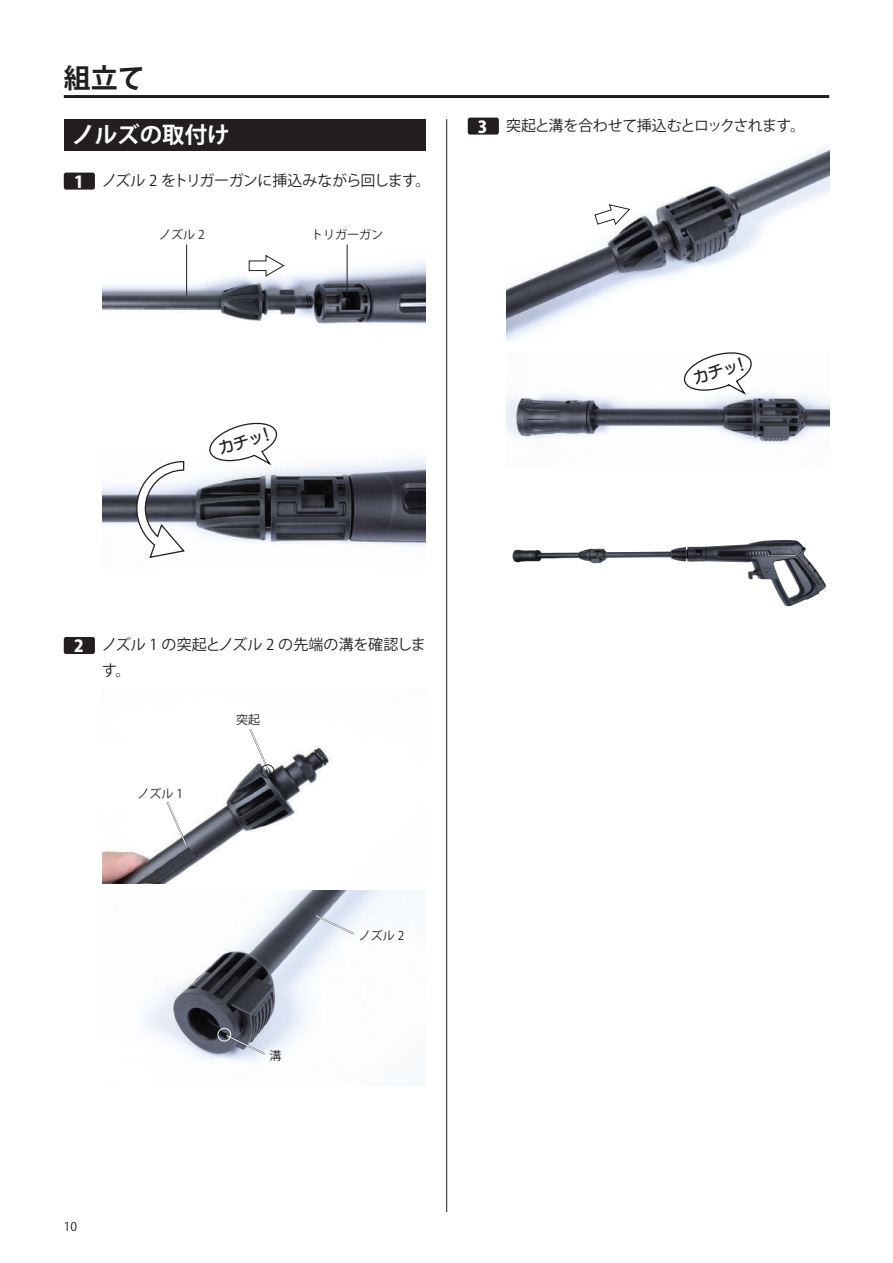
<style>
.page{position:relative;width:893px;height:1263px;background:#fff}
.page>*{position:absolute;margin:0;border:0;box-sizing:border-box;transform-origin:0 0}
.t1{font:700 27px "Koz Go Pro";color:#231f20}
.t2{font:700 22.5px "Koz Go Pro";color:#fff}
.t3{font:15.45px "UD Marugo Large Pr 6 N DB";color:#231f20}
.t4{font:15px "Koz Go Pr 6 N";letter-spacing:-.04em;color:#231f20}
.t5{font:15px/26px "Koz Go Pr 6 N";letter-spacing:.005em;color:#231f20}
.t6{font:12px "Koz Go Pr 6 N";color:#231f20}
.t7{font:12px "Koz Go Pro";color:#231f20}
.s1{font-family:"Koz Go Pro";font-weight:800;font-size:16.5px;color:#fff}
</style>
<div class="page">
<hr style="left:446px;top:119px;width:1px;height:1093px;background:#231f20">
<hr style="left:64px;top:95px;width:765px;height:3px;background:#231f20">
<div style="left:64px;top:119px;width:361px;height:31px;background:#231f20"></div>
<div style="left:64px;top:173px;width:31px;height:17px;background:#231f20;border-radius:2px"></div>
<img style="left:102px;top:250px;width:323px;height:74px">
<svg style="left:248px;top:255px;width:37px;height:22px"></svg>
<hr style="left:347px;top:244px;width:1px;height:51px;background:#231f20">
<hr style="left:186px;top:244px;width:1px;height:51px;background:#231f20">
<img style="left:102px;top:457px;width:323px;height:90px">
<svg style="left:136px;top:460px;width:50px;height:98px"></svg>
<svg style="left:208px;top:422px;width:79px;height:45px"></svg>
<div style="left:64px;top:637px;width:31px;height:17px;background:#231f20;border-radius:2px"></div>
<img style="left:102px;top:745px;width:230px;height:138px">
<svg style="left:248px;top:728px;width:23px;height:46px"></svg>
<svg style="left:165px;top:800px;width:23px;height:47px"></svg>
<div style="left:261px;top:765px;width:13px;height:13px;border:1px solid #231f20;border-radius:50%"></div>
<img style="left:144px;top:890px;width:281px;height:196px">
<svg style="left:314px;top:914px;width:42px;height:22px"></svg>
<svg style="left:225px;top:1033px;width:42px;height:23px"></svg>
<div style="left:218px;top:1028px;width:13px;height:13px;border:1px solid #fff;border-radius:50%"></div>
<div style="left:468px;top:118px;width:31px;height:17px;background:#231f20;border-radius:2px"></div>
<img style="left:506px;top:146px;width:323px;height:194px">
<svg style="left:594px;top:204px;width:37px;height:22px"></svg>
<img style="left:506px;top:393px;width:323px;height:51px">
<svg style="left:682px;top:352px;width:75px;height:45px"></svg>
<img style="left:512px;top:540px;width:269px;height:23px">
<h1 class="t1" style="left:64px;top:60px;width:82px">組立て</h1>
<h2 class="t2" style="left:72px;top:121px;width:159px">ノルズの取付け</h2>
<p class="t4" style="left:74px;top:172px;width:358px"><span class="s1">1</span> ノズル 2 をトリガーガンに挿込みながら回します。</p>
<p class="t6" style="left:159px;top:228px;width:47px">ノズル 2</p>
<p class="t6" style="left:311px;top:228px;width:73px">トリガーガン</p>
<p class="t3" style="left:216px;top:440px;width:59px;rotate:-17deg">カチッ！</p>
<p class="t4" style="left:478px;top:117px;width:328px"><span class="s1">3</span> 突起と溝を合わせて挿込むとロックされます。</p>
<p class="t3" style="left:691px;top:370px;width:59px;rotate:-17deg">カチッ！</p>
<p class="t5" style="left:102px;top:632px;width:325px;text-indent:-28px"><span class="s1">2</span> ノズル 1 の突起とノズル 2 の先端の溝を確認します。</p>
<p class="t6" style="left:236px;top:713px;width:25px">突起</p>
<p class="t6" style="left:137px;top:786px;width:47px">ノズル 1</p>
<p class="t7" style="left:64px;top:1219px;width:15px">10</p>
<p class="t6" style="left:270px;top:1049px;width:13px">溝</p>
<p class="t6" style="left:359px;top:929px;width:47px">ノズル 2</p>
</div>
